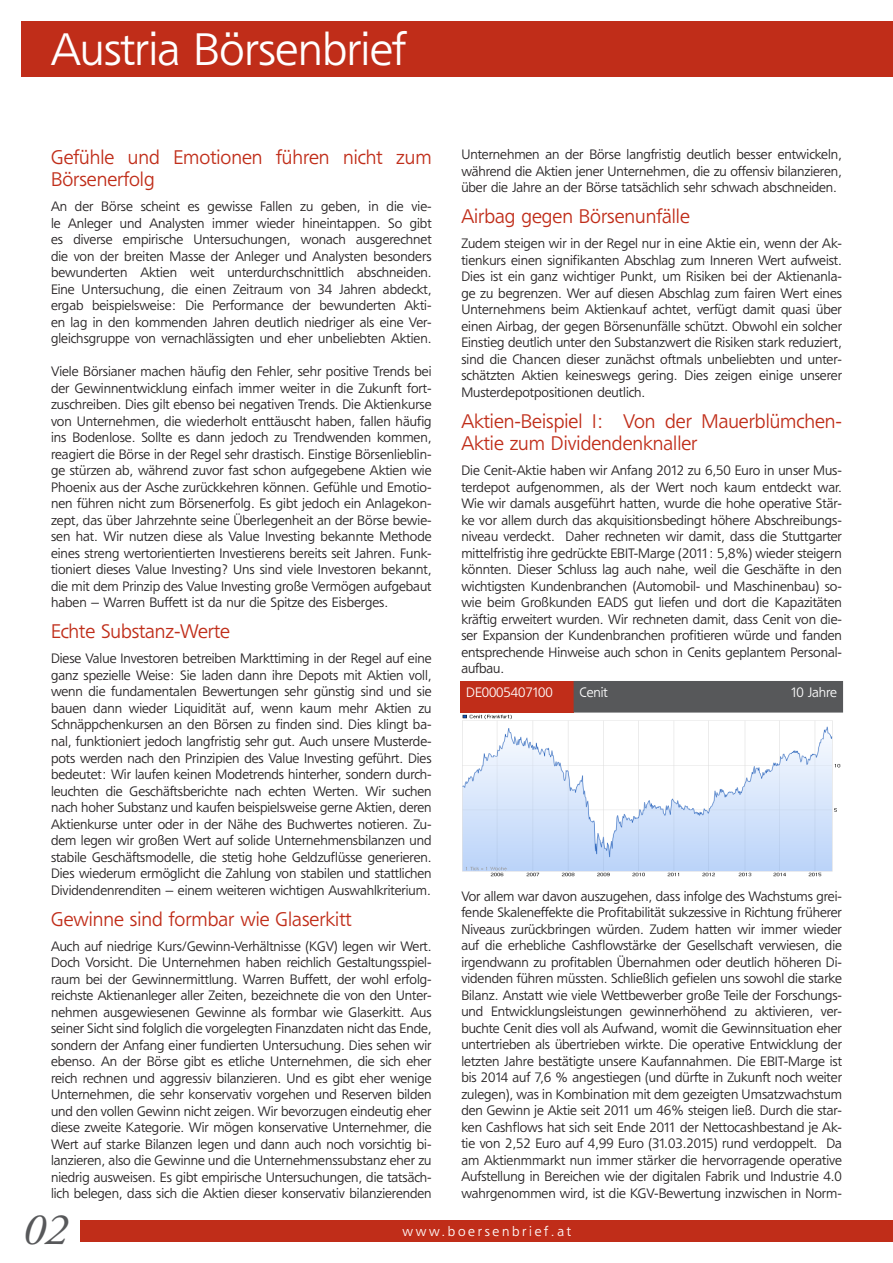
<style>
.page{position:relative;width:893px;height:1263px;background:#fff}
.page>*{position:absolute;margin:0;border:0;box-sizing:border-box;transform-origin:0 0}
.t1{font:300 45px "Freeborn SB";letter-spacing:-.005em;color:#fff}
.t2{font:italic 45px "Adobe Garamond Pro";color:#57585a}
.t3{font:300 19.5px/22.5px "Freeborn SB";color:#c02d19}
.t4{font:300 13.5px/16.5px "Freeborn SB";letter-spacing:-.005em;color:#231f20;text-align:justify}
.t5{font:300 13.5px "Freeborn SB";letter-spacing:-.005em;color:#fff}
.t6{font:300 13.5px "Freeborn SB";letter-spacing:.2em;color:#fff}
</style>
<div class="page">
<div style="left:21px;top:21px;width:872px;height:56px;background:#c02d19"></div>
<div style="left:81px;top:1220px;width:812px;height:22px;background:#c02d19"></div>
<div style="left:460px;top:681px;width:114px;height:31px;background:#c02d19"></div>
<div style="left:574px;top:681px;width:269px;height:31px;background:#57585a"></div>
<img style="left:462px;top:715px;width:379px;height:162px">
<p class="t1" style="left:51px;top:23px;width:356px">Austria Börsenbrief</p>
<p class="t4" style="left:461px;top:146px;width:382px">Unternehmen an der Börse langfristig deutlich besser entwickeln, während die Aktien jener Unternehmen, die zu offensiv bilanzieren, über die Jahre an der Börse tatsächlich sehr schwach abschneiden.</p>
<p class="t3" style="left:461px;top:205px;width:230px">Airbag gegen Börsenunfälle</p>
<p class="t4" style="left:461px;top:235px;width:382px">Zudem steigen wir in der Regel nur in eine Aktie ein, wenn der Ak&shy;tienkurs einen signifikanten Abschlag zum Inneren Wert aufweist.<br>Dies ist ein ganz wichtiger Punkt, um Risiken bei der Aktienanla&shy;ge zu begrenzen. Wer auf diesen Abschlag zum fairen Wert eines Unternehmens beim Aktienkauf achtet, verfügt damit quasi über einen Airbag, der gegen Börsenunfälle schützt. Obwohl ein solcher Einstieg deutlich unter den Substanzwert die Risiken stark reduziert, sind die Chancen dieser zunächst oftmals unbeliebten und unter&shy;schätzten Aktien keineswegs gering. Dies zeigen einige unserer Musterdepotpositionen deutlich.</p>
<p class="t3" style="left:461px;top:410px;width:382px">Aktien-Beispiel I: Von der Mauerblümchen-<br>Aktie zum Dividendenknaller</p>
<p class="t4" style="left:461px;top:462px;width:382px">Die Cenit-Aktie haben wir Anfang 2012 zu 6,50 Euro in unser Mus&shy;terdepot aufgenommen, als der Wert noch kaum entdeckt war.<br>Wie wir damals ausgeführt hatten, wurde die hohe operative Stär&shy;ke vor allem durch das akquisitionsbedingt höhere Abschreibungs&shy;niveau verdeckt. Daher rechneten wir damit, dass die Stuttgarter mittelfristig ihre gedrückte EBIT-Marge (2011: 5,8%) wieder steigern könnten. Dieser Schluss lag auch nahe, weil die Geschäfte in den wichtigsten Kundenbranchen (Automobil- und Maschinenbau) so&shy;wie beim Großkunden EADS gut liefen und dort die Kapazitäten kräftig erweitert wurden. Wir rechneten damit, dass Cenit von die&shy;ser Expansion der Kundenbranchen profitieren würde und fanden entsprechende Hinweise auch schon in Cenits geplantem Personal&shy;aufbau.</p>
<p class="t3" style="left:51px;top:146px;width:382px">Gefühle und Emotionen führen nicht zum<br>Börsenerfolg</p>
<p class="t4" style="left:51px;top:198px;width:382px">An der Börse scheint es gewisse Fallen zu geben, in die vie&shy;le Anleger und Analysten immer wieder hineintappen. So gibt es diverse empirische Untersuchungen, wonach ausgerechnet die von der breiten Masse der Anleger und Analysten besonders bewunderten Aktien weit unterdurchschnittlich abschneiden.<br>Eine Untersuchung, die einen Zeitraum von 34 Jahren abdeckt, ergab beispielsweise: Die Performance der bewunderten Akti&shy;en lag in den kommenden Jahren deutlich niedriger als eine Ver&shy;gleichsgruppe von vernachlässigten und eher unbeliebten Aktien.</p>
<p class="t4" style="left:51px;top:363px;width:382px">Viele Börsianer machen häufig den Fehler, sehr positive Trends bei der Gewinnentwicklung einfach immer weiter in die Zukunft fort&shy;zuschreiben. Dies gilt ebenso bei negativen Trends. Die Aktienkurse von Unternehmen, die wiederholt enttäuscht haben, fallen häufig ins Bodenlose. Sollte es dann jedoch zu Trendwenden kommen, reagiert die Börse in der Regel sehr drastisch. Einstige Börsenlieblin&shy;ge stürzen ab, während zuvor fast schon aufgegebene Aktien wie Phoenix aus der Asche zurückkehren können. Gefühle und Emotio&shy;nen führen nicht zum Börsenerfolg. Es gibt jedoch ein Anlagekon&shy;zept, das über Jahrzehnte seine Überlegenheit an der Börse bewie&shy;sen hat. Wir nutzen diese als Value Investing bekannte Methode eines streng wertorientierten Investierens bereits seit Jahren. Funk&shy;tioniert dieses Value Investing? Uns sind viele Investoren bekannt, die mit dem Prinzip des Value Investing große Vermögen aufgebaut haben – Warren Buffett ist da nur die Spitze des Eisberges.</p>
<p class="t3" style="left:51px;top:620px;width:180px">Echte Substanz-Werte</p>
<p class="t4" style="left:51px;top:650px;width:382px">Diese Value Investoren betreiben Markttiming in der Regel auf eine ganz spezielle Weise: Sie laden dann ihre Depots mit Aktien voll, wenn die fundamentalen Bewertungen sehr günstig sind und sie bauen dann wieder Liquidität auf, wenn kaum mehr Aktien zu Schnäppchenkursen an den Börsen zu finden sind. Dies klingt ba&shy;nal, funktioniert jedoch langfristig sehr gut. Auch unsere Musterde&shy;pots werden nach den Prinzipien des Value Investing geführt. Dies bedeutet: Wir laufen keinen Modetrends hinterher, sondern durch&shy;leuchten die Geschäftsberichte nach echten Werten. Wir suchen nach hoher Substanz und kaufen beispielsweise gerne Aktien, deren Aktienkurse unter oder in der Nähe des Buchwertes notieren. Zu&shy;dem legen wir großen Wert auf solide Unternehmensbilanzen und stabile Geschäftsmodelle, die stetig hohe Geldzuflüsse generieren.<br>Dies wiederum ermöglicht die Zahlung von stabilen und stattlichen Dividendenrenditen – einem weiteren wichtigen Auswahlkriterium.</p>
<p class="t3" style="left:51px;top:907px;width:302px">Gewinne sind formbar wie Glaserkitt</p>
<p class="t4" style="left:51px;top:937px;width:382px">Auch auf niedrige Kurs/Gewinn-Verhältnisse (KGV) legen wir Wert.<br>Doch Vorsicht. Die Unternehmen haben reichlich Gestaltungsspiel&shy;raum bei der Gewinnermittlung. Warren Buffett, der wohl erfolg&shy;reichste Aktienanleger aller Zeiten, bezeichnete die von den Unter&shy;nehmen ausgewiesenen Gewinne als formbar wie Glaserkitt. Aus seiner Sicht sind folglich die vorgelegten Finanzdaten nicht das Ende, sondern der Anfang einer fundierten Untersuchung. Dies sehen wir ebenso. An der Börse gibt es etliche Unternehmen, die sich eher reich rechnen und aggressiv bilanzieren. Und es gibt eher wenige Unternehmen, die sehr konservativ vorgehen und Reserven bilden und den vollen Gewinn nicht zeigen. Wir bevorzugen eindeutig eher diese zweite Kategorie. Wir mögen konservative Unternehmer, die Wert auf starke Bilanzen legen und dann auch noch vorsichtig bi&shy;lanzieren, also die Gewinne und die Unternehmenssubstanz eher zu niedrig ausweisen. Es gibt empirische Untersuchungen, die tatsäch&shy;lich belegen, dass sich die Aktien dieser konservativ bilanzierenden</p>
<p class="t2" style="left:23px;top:1202px;width:46px">02</p>
<p class="t5" style="left:466px;top:685px;width:88px">DE0005407100</p>
<p class="t5" style="left:580px;top:685px;width:30px">Cenit</p>
<p class="t5" style="left:790px;top:685px;width:48px">10 Jahre</p>
<p class="t4" style="left:461px;top:888px;width:382px">Vor allem war davon auszugehen, dass infolge des Wachstums grei&shy;fende Skaleneffekte die Profitabilität sukzessive in Richtung früherer Niveaus zurückbringen würden. Zudem hatten wir immer wieder auf die erhebliche Cashflowstärke der Gesellschaft verwiesen, die irgendwann zu profitablen Übernahmen oder deutlich höheren Di&shy;videnden führen müssten. Schließlich gefielen uns sowohl die starke Bilanz. Anstatt wie viele Wettbewerber große Teile der Forschungs&shy;und Entwicklungsleistungen gewinnerhöhend zu aktivieren, ver&shy;buchte Cenit dies voll als Aufwand, womit die Gewinnsituation eher untertrieben als übertrieben wirkte. Die operative Entwicklung der letzten Jahre bestätigte unsere Kaufannahmen. Die EBIT-Marge ist bis 2014 auf 7,6 % angestiegen (und dürfte in Zukunft noch weiter zulegen), was in Kombination mit dem gezeigten Umsatzwachstum den Gewinn je Aktie seit 2011 um 46% steigen ließ. Durch die star&shy;ken Cashflows hat sich seit Ende 2011 der Nettocashbestand je Ak&shy;tie von 2,52 Euro auf 4,99 Euro (31.03.2015) rund verdoppelt. Da am Aktienmmarkt nun immer stärker die hervorragende operative Aufstellung in Bereichen wie der digitalen Fabrik und Industrie 4.0 wahrgenommen wird, ist die KGV-Bewertung inzwischen in Norm-</p>
<p class="t6" style="left:403px;top:1223px;width:170px">www.boersenbrief.at</p>
</div>
